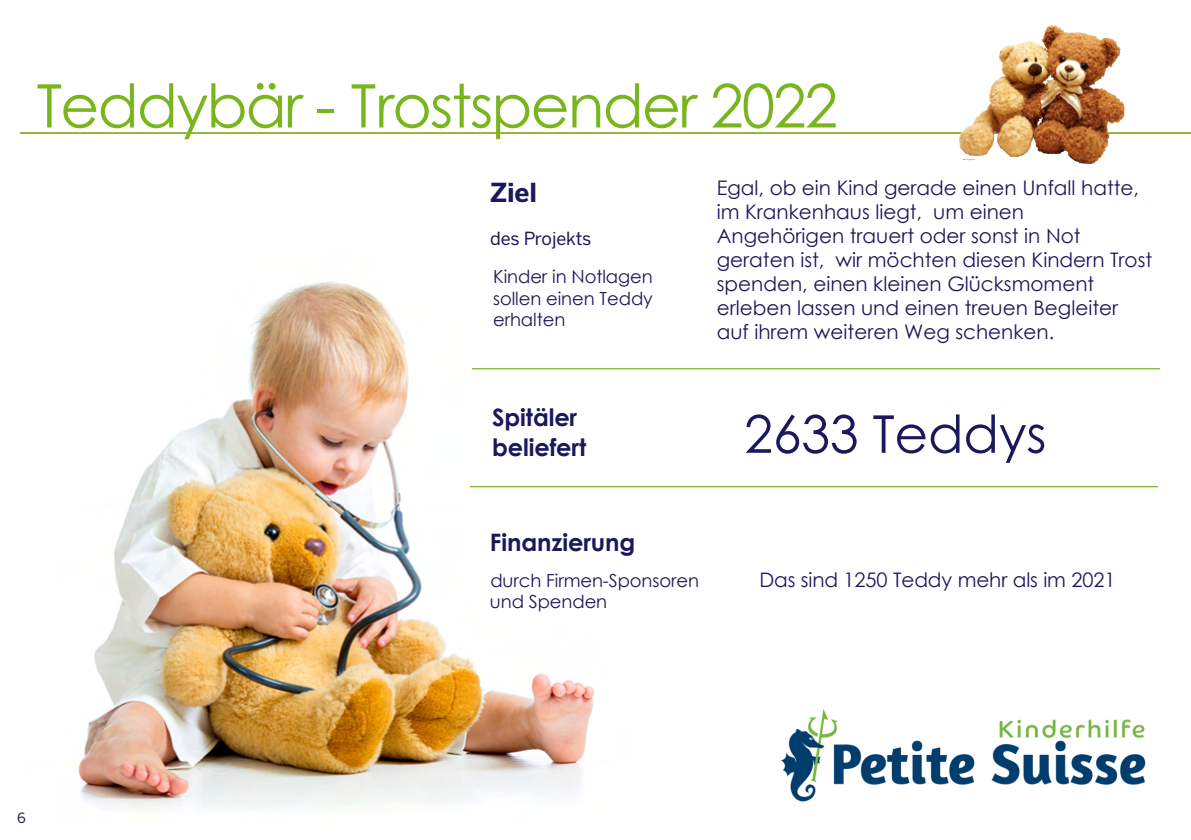
<style>
.page{position:relative;width:1191px;height:840px;background:#fff}
.page>*{position:absolute;margin:0;border:0;box-sizing:border-box;transform-origin:0 0}
.t1{font:60px "Century Gothic";letter-spacing:-.03em;color:#79b51c}
.t2{font:52px "Century Gothic";letter-spacing:-.005em;color:#1b185c}
.t3{font:26px "Benton Sans Bold Tablular Lining";color:#1b185c}
.t4{font:700 24px/29.8px "Century Gothic";letter-spacing:-.005em;color:#1b185c}
.t5{font:20px/24px "Century Gothic";color:#1b185c}
.t6{font:18px/21.6px "Century Gothic";letter-spacing:-.005em;color:#1b185c;text-align:justify}
.t7{font:18px "Benton Sans";letter-spacing:-.01em;color:#1b185c}
.t8{font:14px "Benton Sans";color:#1b185c}
</style>
<div class="page">
<img style="left:78px;top:281px;width:640px;height:529px">
<hr style="left:20px;top:132px;width:1171px;height:1px;background:#79b825">
<hr style="left:472px;top:368px;width:687px;height:1px;background:#79b825">
<hr style="left:470px;top:486px;width:687px;height:1px;background:#79b825">
<img style="left:781px;top:709px;width:365px;height:93px">
<img style="left:959px;top:26px;width:165px;height:137px">
<h1 class="t1" style="left:37px;top:64px;width:803px">Teddybär - Trostspender 2022</h1>
<h3 class="t3" style="left:490px;top:177px;width:49px">Ziel</h3>
<p class="t7" style="left:490px;top:228px;width:103px">des Projekts</p>
<p class="t6" style="left:493px;top:265px;width:161px">Kinder in Notlagen sollen einen Teddy erhalten</p>
<p class="t4" style="left:492px;top:401px;width:96px">Spitäler beliefert</p>
<p class="t5" style="left:716px;top:175px;width:437px">Egal, ob ein Kind gerade einen Unfall hatte, im Krankenhaus liegt, um einen Angehörigen trauert oder sonst in Not geraten ist, wir möchten diesen Kindern Trost spenden, einen kleinen Glücksmoment erleben lassen und einen treuen Begleiter auf ihrem weiteren Weg schenken.</p>
<h2 class="t2" style="left:744px;top:397px;width:304px">2633 Teddys</h2>
<p class="t4" style="left:490px;top:526px;width:147px">Finanzierung</p>
<p class="t6" style="left:490px;top:569px;width:211px">durch Firmen-Sponsoren und Spenden</p>
<p class="t5" style="left:759px;top:567px;width:358px">Das sind 1250 Teddy mehr als im 2021</p>
<p class="t8" style="left:17px;top:809px;width:10px">6</p>
</div>
